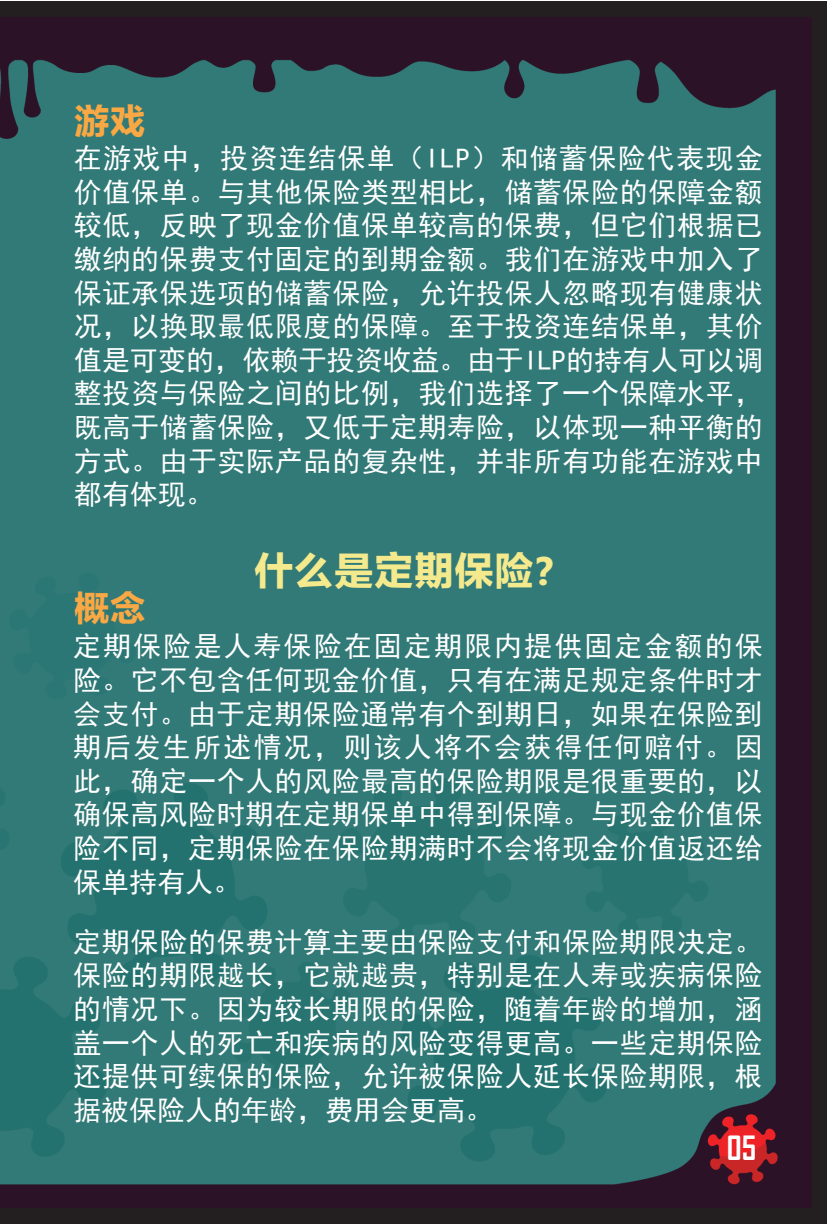
<style>
.page{position:relative;width:828px;height:1225px;background:#fff}
.page>*{position:absolute;margin:0;border:0;box-sizing:border-box;transform-origin:0 0}
.t1{font:700 40px "Sim Hei";color:#f4ea8d}
.t2{font:700 36px "Sim Hei";color:#faa844}
.t3{font:700 32px "Agency FB";color:#fff}
.t4{font:28px/33.6px "Sim Hei";letter-spacing:.025em;color:#fff;text-align:justify}
</style>
<div class="page">
<div style="left:0;top:1px;width:827px;height:1223px;background:linear-gradient(to right,#241e20,#231e20)"></div>
<img style="left:0;top:17px;width:811px;height:1190px">
<p class="t2" style="left:74px;top:99px;width:74px">游戏</p>
<p class="t4" style="left:74px;top:141px;width:690px">在游戏中，投资连结保单（ILP）和储蓄保险代表现金价值保单。与其他保险类型相比，储蓄保险的保障金额较低，反映了现金价值保单较高的保费，但它们根据已缴纳的保费支付固定的到期金额。我们在游戏中加入了保证承保选项的储蓄保险，允许投保人忽略现有健康状况，以换取最低限度的保障。至于投资连结保单，其价值是可变的，依赖于投资收益。由于ILP的持有人可以调整投资与保险之间的比例，我们选择了一个保障水平，既高于储蓄保险，又低于定期寿险，以体现一种平衡的方式。由于实际产品的复杂性，并非所有功能在游戏中都有体现。</p>
<p class="t2" style="left:74px;top:586px;width:74px">概念</p>
<h1 class="t1" style="left:254px;top:547px;width:322px">什么是定期保险？</h1>
<p class="t4" style="left:73px;top:630px;width:691px">定期保险是人寿保险在固定期限内提供固定金额的保险。它不包含任何现金价值，只有在满足规定条件时才会支付。由于定期保险通常有个到期日，如果在保险到期后发生所述情况，则该人将不会获得任何赔付。因此，确定一个人的风险最高的保险期限是很重要的，以确保高风险时期在定期保单中得到保障。与现金价值保险不同，定期保险在保险期满时不会将现金价值返还给保单持有人。</p>
<p class="t4" style="left:73px;top:925px;width:691px">定期保险的保费计算主要由保险支付和保险期限决定。保险的期限越长，它就越贵，特别是在人寿或疾病保险的情况下。因为较长期限的保险，随着年龄的增加，涵盖一个人的死亡和疾病的风险变得更高。一些定期保险还提供可续保的保险，允许被保险人延长保险期限，根据被保险人的年龄，费用会更高。</p>
<p class="t3" style="left:727px;top:1128px;width:31px">05</p>
</div>
